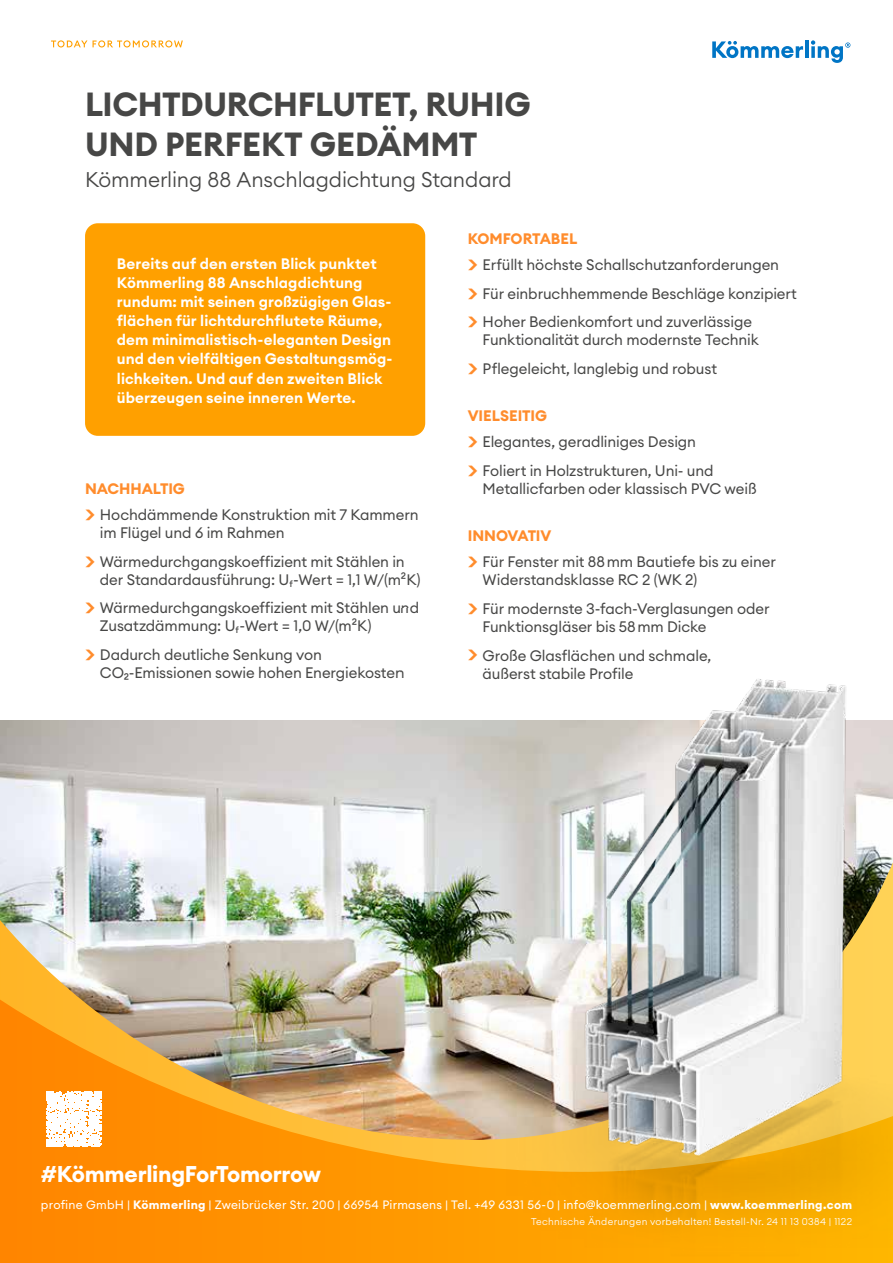
<style>
.page{position:relative;width:893px;height:1263px;background:#fff}
.page>*{position:absolute;margin:0;border:0;box-sizing:border-box;transform-origin:0 0}
.t1{font:700 33px/39.6px "Euclid Circular A";letter-spacing:-.01em;color:#474746}
.t2{font:700 22.5px "Euclid Circular A";letter-spacing:-.015em;color:#fff}
.t3{font:300 21px "Euclid Circular A";letter-spacing:-.005em;color:#474746}
.t4{font:15px/28.7px "Euclid Circular A";letter-spacing:-.005em;color:#474746}
.t5{font:600 15px/19.2px "Euclid Circular A";letter-spacing:.005em;color:#fff}
.t6{font:12px "Euclid Circular A";letter-spacing:.02em;color:#fff}
.t7{font:300 9.75px "Euclid Circular A";letter-spacing:.03em;color:#fff}
.s1{font-weight:700;color:#ff8c2c}
.s2{font-weight:600;font-size:21px;color:#ff8c2c}
.s3{font-weight:700}
</style>
<div class="page">
<img style="left:0;top:721px;width:402px;height:141px">
<img style="left:0;top:862px;width:402px;height:137px">
<img style="left:0;top:999px;width:893px;height:264px">
<div style="left:85px;top:223px;width:340px;height:213px;background:#ffa000;border-radius:13px"></div>
<img style="left:402px;top:679px;width:491px;height:582px">
<svg style="left:712px;top:41px;width:91px;height:17px"></svg>
<hr style="left:805px;top:41px;width:3px;height:17px;background:#0075c5">
<svg style="left:811px;top:40px;width:39px;height:23px"></svg>
<svg style="left:51px;top:40px;width:36px;height:7px"></svg>
<svg style="left:93px;top:40px;width:90px;height:7px"></svg>
<svg style="left:46px;top:1091px;width:56px;height:55px"></svg>
<h1 class="t1" style="left:85px;top:85px;width:447px">LICHTDURCHFLUTET, RUHIG<br>UND PERFEKT GEDÄMMT</h1>
<h3 class="t3" style="left:85px;top:166px;width:428px">Kömmerling 88 Anschlagdichtung Standard</h3>
<p class="t5" style="left:117px;top:254px;width:277px">Bereits auf den ersten Blick punktet Kömmerling 88 Anschlagdichtung rundum: mit seinen großzügigen Glas&shy;flächen für lichtdurchflutete Räume, dem minimalistisch-eleganten Design und den vielfältigen Gestaltungsmög&shy;lichkeiten. Und auf den zweiten Blick überzeugen seine inneren Werte.</p>
<p class="t4" style="left:85px;top:475px;width:335px;line-height:26.5px"><span class="s1">NACHHALTIG<br></span><span class="s2">&gt;</span> Hochdämmende Konstruktion mit 7 Kammern</p>
<p class="t4" style="left:85px;top:518px;width:321px;text-indent:15px">im Flügel und 6 im Rahmen<br><span class="s2">&gt;</span> Wärmedurchgangskoeffizient mit Stählen in</p>
<p class="t4" style="left:85px;top:565px;width:337px;text-align:right">der Standardausführung: U<sub>f</sub>-Wert = 1,1 W/(m²K)<br><span class="s2">&gt;</span> Wärmedurchgangskoeffizient mit Stählen und</p>
<p class="t4" style="left:85px;top:612px;width:288px;text-indent:15px">Zusatzdämmung: U<sub>f</sub>-Wert = 1,0 W/(m²K) <span class="s2">&gt;</span> Dadurch deutliche Senkung von</p>
<p class="t4" style="left:100px;top:658px;width:305px">CO₂-Emissionen sowie hohen Energiekosten</p>
<p class="t4" style="left:468px;top:225px;width:313px;line-height:26.4px"><span class="s1">KOMFORTABEL<br></span><span class="s2">&gt;</span> Erfüllt höchste Schallschutzanforderungen</p>
<p class="t4" style="left:468px;top:279px;width:331px"><span class="s2">&gt;</span> Für einbruchhemmende Beschläge konzipiert <span class="s2">&gt;</span> Hoher Bedienkomfort und zuverlässige</p>
<p class="t4" style="left:468px;top:326px;width:293px;text-indent:15px">Funktionalität durch modernste Technik <span class="s2">&gt;</span> Pflegeleicht, langlebig und robust</p>
<p class="t4" style="left:468px;top:402px;width:230px;line-height:26.5px"><span class="s1">VIELSEITIG<br></span><span class="s2">&gt;</span> Elegantes, geradliniges Design</p>
<p class="t4" style="left:483px;top:461px;width:275px;line-height:18px;text-indent:-15px"><span class="s2">&gt;</span> Foliert in Holzstrukturen, Uni- und<br>Metallicfarben oder klassisch PVC weiß</p>
<p class="t4" style="left:468px;top:522px;width:310px;line-height:26.5px"><span class="s1">INNOVATIV<br></span><span class="s2">&gt;</span> Für Fenster mit 88 mm Bautiefe bis zu einer</p>
<p class="t4" style="left:468px;top:565px;width:303px;text-indent:15px">Widerstandsklasse RC 2 (WK 2)<br><span class="s2">&gt;</span> Für modernste 3-fach-Verglasungen oder</p>
<p class="t4" style="left:468px;top:612px;width:245px;text-indent:15px">Funktionsgläser bis 58 mm Dicke <span class="s2">&gt;</span> Große Glasflächen und schmale,</p>
<p class="t4" style="left:483px;top:659px;width:152px">äußerst stabile Profile</p>
<h2 class="t2" style="left:41px;top:1159px;width:282px">#KömmerlingForTomorrow</h2>
<p class="t6" style="left:41px;top:1197px;width:813px">profine GmbH | <span class="s3">Kömmerling</span> | Zweibrücker Str. 200 | 66954 Pirmasens | Tel. +49 6331 56-0 | info@koemmerling.com | <span class="s3">www.koemmerling.com</span></p>
<p class="t7" style="left:531px;top:1215px;width:323px">Technische Änderungen vorbehalten! Bestell-Nr. 24 11 13 0384 | 1122</p>
</div>
